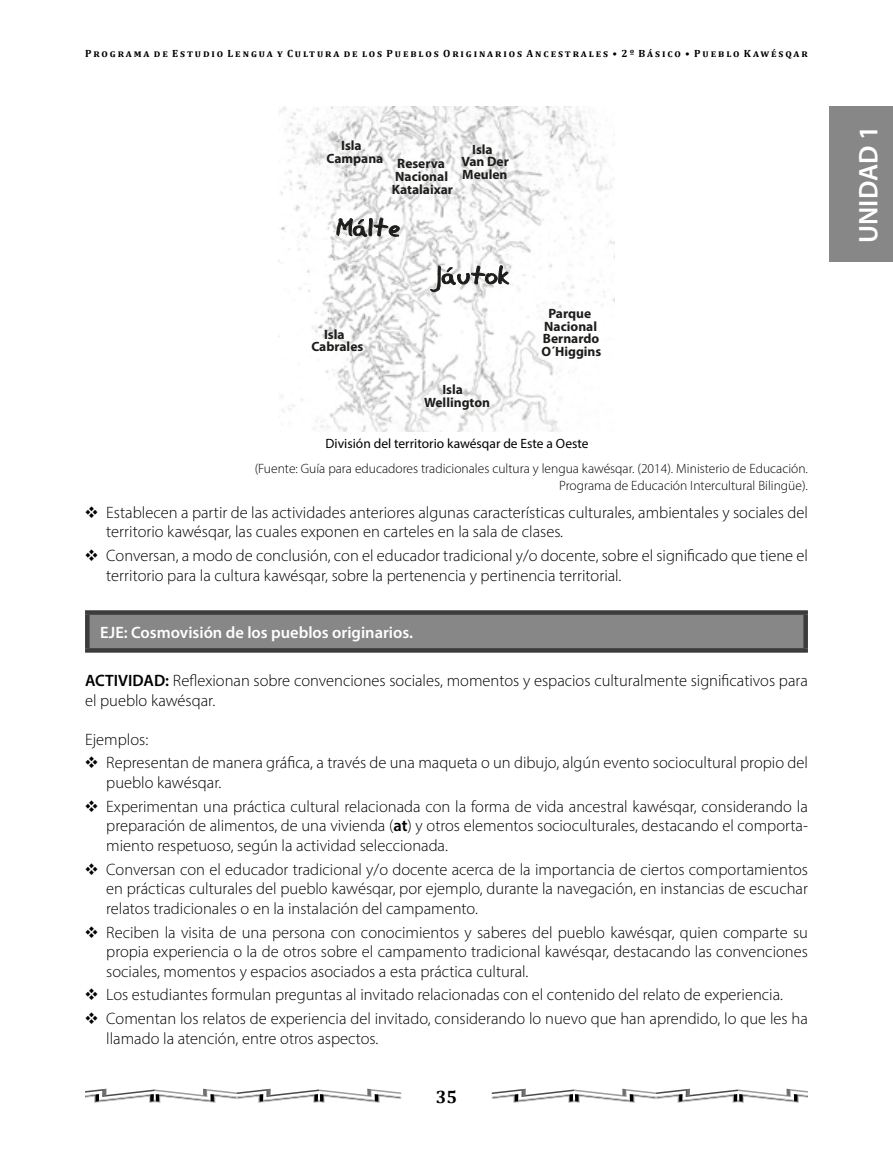
<style>
.page{position:relative;width:893px;height:1149px;background:#fff}
.page>*{position:absolute;margin:0;border:0;box-sizing:border-box;transform-origin:0 0}
.t1{font:600 27px "Myriad Pro";color:#fff}
.t2{font:700 18px "Cambria";color:#000}
.t3{font:300 16.5px/19.5px "Myriad Pro";color:#000}
.t4{font:600 16.5px "Myriad Pro";color:#fff}
.t5{font:300 13.5px/16.5px "Myriad Pro";color:#000;text-align:right}
.t6{font:700 13.5px/12.6px "Myriad Pro";color:#1d1d1b;text-align:center}
.t7{font:13.5px "Myriad Pro";color:#000}
.t8{font:700 10.5px "Cambria";letter-spacing:.185em;color:#000}
.s1{font-family:"Monotype Sorts";font-weight:400}
.s2{font-weight:600}
</style>
<div class="page">
<div style="left:829px;top:106px;width:64px;height:156px;background:#878787"></div>
<svg style="left:85px;top:1088px;width:316px;height:14px"></svg>
<svg style="left:492px;top:1088px;width:316px;height:14px"></svg>
<svg style="left:279px;top:106px;width:335px;height:325px"></svg>
<svg style="left:336px;top:216px;width:64px;height:21px"></svg>
<svg style="left:430px;top:265px;width:79px;height:27px"></svg>
<div style="left:87px;top:612px;width:719px;height:38px;background:#878787"></div>
<svg style="left:85px;top:610px;width:723px;height:4px;background:#484847"></svg>
<div style="left:85px;top:614px;width:5px;height:34px;background:#3c3c3b"></div>
<div style="left:803px;top:614px;width:5px;height:34px;background:#3c3c3b"></div>
<svg style="left:85px;top:648px;width:723px;height:4px;background:#3f3f3e"></svg>
<p class="t8" style="left:85px;top:46px;width:724px">Programa de Estudio Lengua y Cultura de los Pueblos Originarios Ancestrales • 2º Básico • Pueblo Kawésqar</p>
<p class="t6" style="left:327px;top:139px;width:58px">Isla<br>Campana</p>
<p class="t6" style="left:461px;top:142px;width:49px">Isla<br>Van Der<br>Meulen</p>
<p class="t6" style="left:392px;top:157px;width:63px">Reserva<br>Nacional<br>Katalaixar</p>
<p class="t6" style="left:311px;top:327px;width:53px">Isla<br>Cabrales</p>
<p class="t6" style="left:541px;top:306px;width:62px">Parque<br>Nacional<br>Bernardo<br>O´Higgins</p>
<p class="t6" style="left:424px;top:383px;width:68px;text-align:left;text-indent:18px">Isla<br>Wellington</p>
<p class="t7" style="left:326px;top:435px;width:264px">División del territorio kawésqar de Este a Oeste</p>
<p class="t5" style="left:255px;top:460px;width:555px">(Fuente: Guía para educadores tradicionales cultura y lengua kawésqar. (2014). Ministerio de Educación.<br>Programa de Educación Intercultural Bilingüe).</p>
<p class="t3" style="left:106px;top:502px;width:703px;text-indent:-21px"><span class="s1">Y</span> Establecen a partir de las actividades anteriores algunas características culturales, ambientales y sociales del territorio kawésqar, las cuales exponen en carteles en la sala de clases.</p>
<p class="t3" style="left:106px;top:545px;width:703px;text-indent:-21px"><span class="s1">Y</span> Conversan, a modo de conclusión, con el educador tradicional y/o docente, sobre el significado que tiene el territorio para la cultura kawésqar, sobre la pertenencia y pertinencia territorial.</p>
<p class="t4" style="left:100px;top:621px;width:315px">EJE: Cosmovisión de los pueblos originarios.</p>
<p class="t3" style="left:85px;top:670px;width:724px"><span class="s2">ACTIVIDAD:</span> Reflexionan sobre convenciones sociales, momentos y espacios culturalmente significativos para el pueblo kawésqar.</p>
<p class="t3" style="left:85px;top:726px;width:724px;line-height:23.7px">Ejemplos:<br><span class="s1">Y</span> Representan de manera gráfica, a través de una maqueta o un dibujo, algún evento sociocultural propio del</p>
<p class="t3" style="left:85px;top:770px;width:724px;line-height:23.7px;text-indent:21px">pueblo kawésqar.<br><span class="s1">Y</span> Experimentan una práctica cultural relacionada con la forma de vida ancestral kawésqar, considerando la</p>
<p class="t3" style="left:106px;top:815px;width:703px">preparación de alimentos, de una vivienda (<span class="s2">at</span>) y otros elementos socioculturales, destacando el comporta&shy;miento respetuoso, según la actividad seleccionada.</p>
<p class="t3" style="left:106px;top:859px;width:703px;text-align:justify;text-indent:-21px"><span class="s1">Y</span> Conversan con el educador tradicional y/o docente acerca de la importancia de ciertos comportamientos en prácticas culturales del pueblo kawésqar, por ejemplo, durante la navegación, en instancias de escuchar relatos tradicionales o en la instalación del campamento.</p>
<p class="t3" style="left:106px;top:921px;width:703px;text-align:justify;text-indent:-21px"><span class="s1">Y</span> Reciben la visita de una persona con conocimientos y saberes del pueblo kawésqar, quien comparte su propia experiencia o la de otros sobre el campamento tradicional kawésqar, destacando las convenciones sociales, momentos y espacios asociados a esta práctica cultural.</p>
<p class="t3" style="left:85px;top:982px;width:724px;line-height:23.7px"><span class="s1">Y</span> Los estudiantes formulan preguntas al invitado relacionadas con el contenido del relato de experiencia.<br><span class="s1">Y</span> Comentan los relatos de experiencia del invitado, considerando lo nuevo que han aprendido, lo que les ha</p>
<p class="t3" style="left:106px;top:1027px;width:273px">llamado la atención, entre otros aspectos.</p>
<p class="t2" style="left:436px;top:1083px;width:23px">35</p>
<h1 class="t1" style="left:851px;top:243px;width:119px;rotate:-90deg">UNIDAD 1</h1>
</div>
